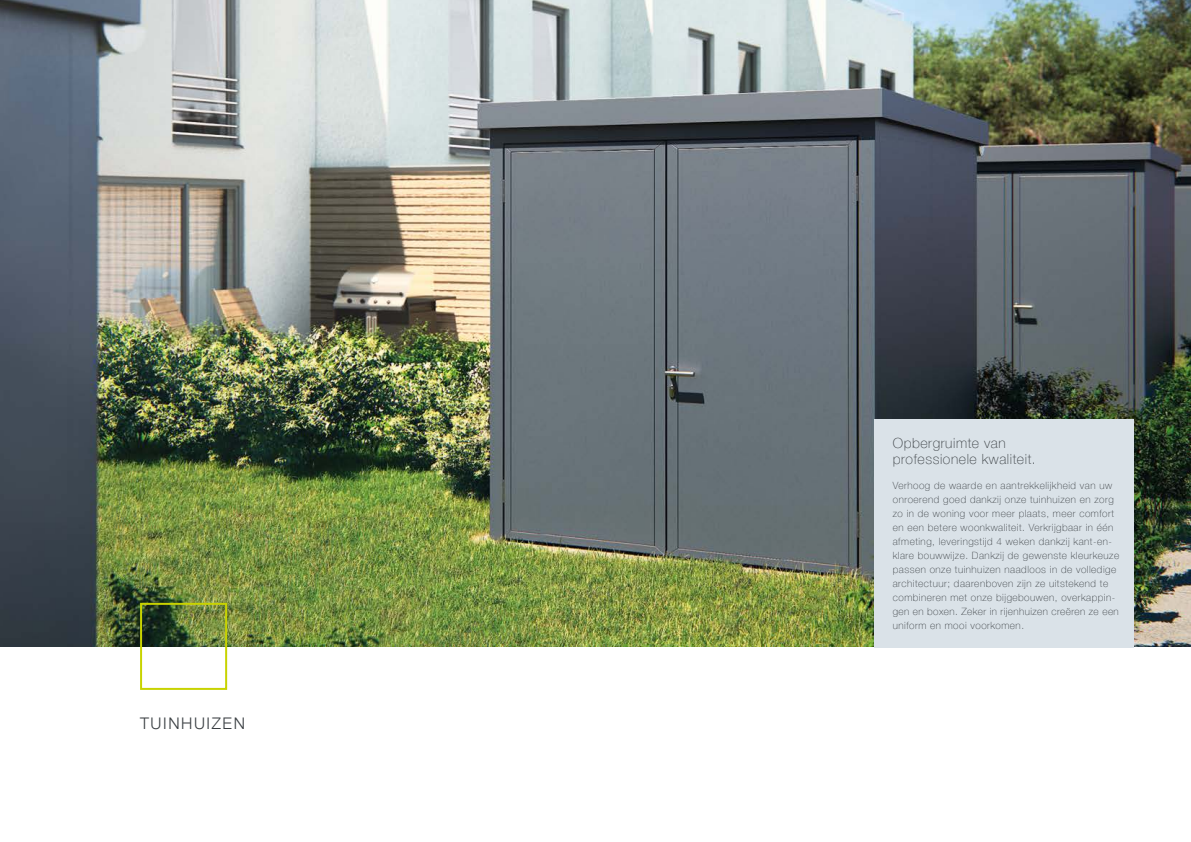
<style>
.page{position:relative;width:1191px;height:842px;background:#fff}
.page>*{position:absolute;margin:0;border:0;box-sizing:border-box;transform-origin:0 0}
.t1{font:300 16px "Helvetica Neue LT Com";letter-spacing:.1em;color:#393e42}
.t2{font:100 14px/16.8px "Helvetica Neue LT Com";letter-spacing:.04em;color:#393e42}
.t3{font:100 10px/14px "Helvetica Neue LT Com";letter-spacing:.05em;color:#393e42}
</style>
<div class="page">
<img style="left:0;top:0;width:1191px;height:648px">
<div style="left:140px;top:603px;width:87px;height:87px;border:2px solid #c8d300"></div>
<div style="left:874px;top:419px;width:260px;height:229px;background:#dae2e8"></div>
<h1 class="t1" style="left:140px;top:714px;width:106px">TUINHUIZEN</h1>
<h2 class="t2" style="left:892px;top:434px;width:144px">Opbergruimte van professionele kwaliteit.</h2>
<p class="t3" style="left:892px;top:478px;width:228px">Verhoog de waarde en aantrekkelijkheid van uw onroerend goed dankzij onze tuinhuizen en zorg zo in de woning voor meer plaats, meer comfort en een betere woonkwaliteit. Verkrijgbaar in één afmeting, leveringstijd 4 weken dankzij kant-en&shy;klare bouwwijze. Dankzij de gewenste kleurkeuze passen onze tuinhuizen naadloos in de volledige architectuur; daarenboven zijn ze uitstekend te combineren met onze bijgebouwen, overkappin&shy;gen en boxen. Zeker in rijenhuizen creëren ze een uniform en mooi voorkomen.</p>
</div>
